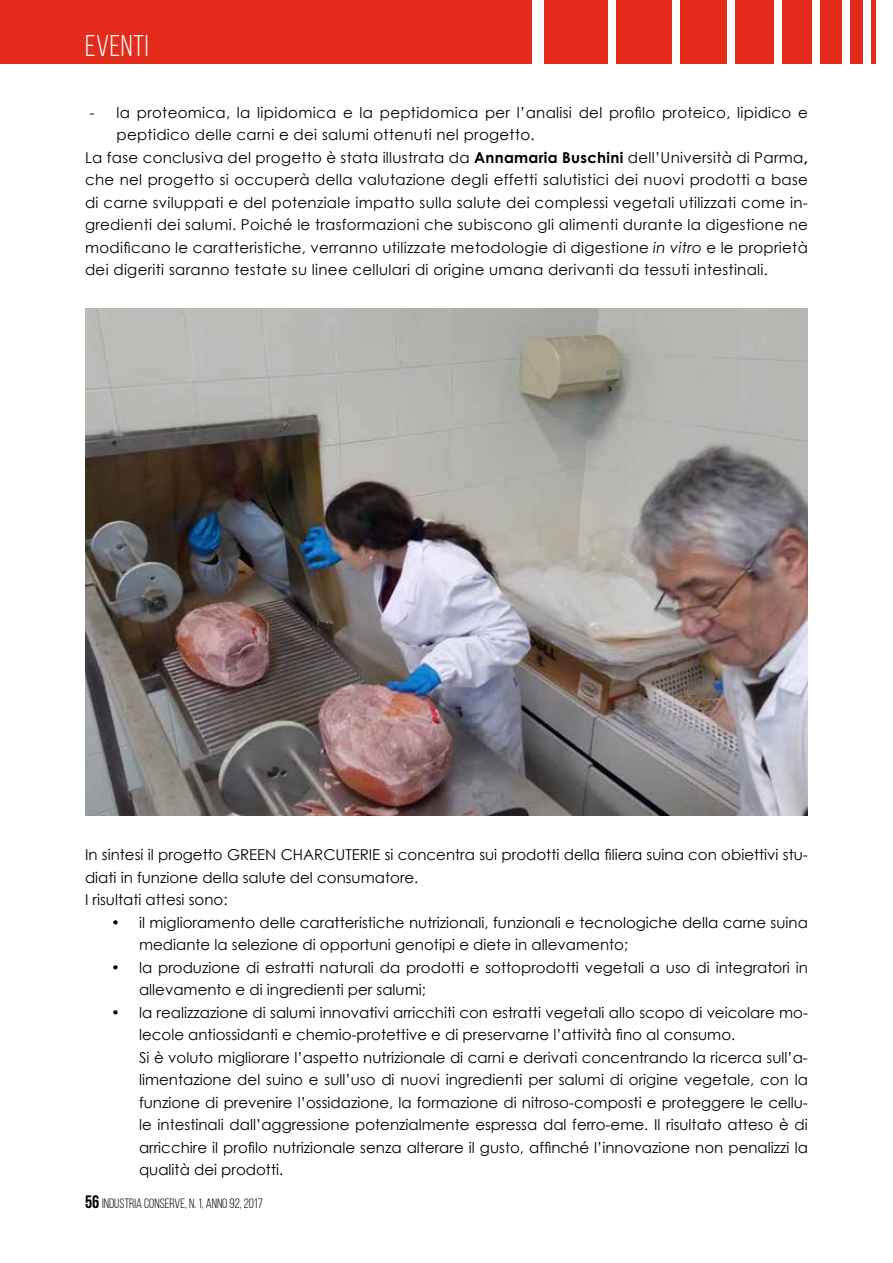
<style>
.page{position:relative;width:893px;height:1263px;background:#fff}
.page>*{position:absolute;margin:0;border:0;box-sizing:border-box;transform-origin:0 0}
.t1{font:30px "Bebas Neue";letter-spacing:.02em;color:#fff}
.t2{font:15px/22.5px "Century Gothic";color:#000}
.t3{font:15px "Century Gothic";letter-spacing:.02em;color:#000}
.t4{font:13.5px "Bebas Neue";color:#000}
.s1{font-weight:700}
.s2{font-style:italic}
.s3{font-weight:700;font-size:18px}
</style>
<div class="page">
<div style="left:0;top:0;width:531px;height:64px;background:#e42a18"></div>
<div style="left:544px;top:0;width:64px;height:64px;background:#e42a18"></div>
<div style="left:617px;top:0;width:55px;height:64px;background:#e42a18"></div>
<div style="left:680px;top:0;width:47px;height:64px;background:#e42a18"></div>
<div style="left:736px;top:0;width:38px;height:64px;background:#e42a18"></div>
<div style="left:782px;top:0;width:30px;height:64px;background:#e42a18"></div>
<div style="left:821px;top:0;width:21px;height:64px;background:#e42a18"></div>
<div style="left:850px;top:0;width:13px;height:64px;background:#e42a18"></div>
<hr style="left:872px;top:0;width:4px;height:64px;background:#e42a18">
<img style="left:85px;top:308px;width:723px;height:507px">
<h1 class="t1" style="left:85px;top:30px;width:65px">EVENTI</h1>
<p class="t3" style="left:90px;top:102px;width:720px">- la proteomica, la lipidomica e la peptidomica per l’analisi del profilo proteico, lipidico e</p>
<p class="t3" style="left:117px;top:124px;width:420px">peptidico delle carni e dei salumi ottenuti nel progetto.</p>
<p class="t3" style="left:85px;top:147px;width:724px">La fase conclusiva del progetto è stata illustrata da <span class="s1">Annamaria Buschini</span> dell’Università di Parma<span class="s1">,</span></p>
<p class="t3" style="left:85px;top:169px;width:724px">che nel progetto si occuperà della valutazione degli effetti salutistici dei nuovi prodotti a base</p>
<p class="t3" style="left:85px;top:192px;width:724px">di carne sviluppati e del potenziale impatto sulla salute dei complessi vegetali utilizzati come in-</p>
<p class="t3" style="left:85px;top:214px;width:724px">gredienti dei salumi. Poiché le trasformazioni che subiscono gli alimenti durante la digestione ne</p>
<p class="t3" style="left:85px;top:237px;width:724px">modificano le caratteristiche, verranno utilizzate metodologie di digestione <span class="s2">in vitro</span> e le proprietà</p>
<p class="t3" style="left:85px;top:259px;width:684px">dei digeriti saranno testate su linee cellulari di origine umana derivanti da tessuti intestinali.</p>
<p class="t2" style="left:85px;top:843px;width:724px">In sintesi il progetto GREEN CHARCUTERIE si concentra sui prodotti della filiera suina con obiettivi stu&shy;diati in funzione della salute del consumatore.<br>I risultati attesi sono:</p>
<p class="t2" style="left:139px;top:911px;width:670px;text-indent:-27px">• il miglioramento delle caratteristiche nutrizionali, funzionali e tecnologiche della carne suina mediante la selezione di opportuni genotipi e diete in allevamento;</p>
<p class="t2" style="left:139px;top:956px;width:670px;text-indent:-27px">• la produzione di estratti naturali da prodotti e sottoprodotti vegetali a uso di integratori in allevamento e di ingredienti per salumi;</p>
<p class="t2" style="left:139px;top:1001px;width:670px;text-indent:-27px">• la realizzazione di salumi innovativi arricchiti con estratti vegetali allo scopo di veicolare mo&shy;lecole antiossidanti e chemio-protettive e di preservarne l’attività fino al consumo.<br>Si è voluto migliorare l’aspetto nutrizionale di carni e derivati concentrando la ricerca sull’a&shy;limentazione del suino e sull’uso di nuovi ingredienti per salumi di origine vegetale, con la funzione di prevenire l’ossidazione, la formazione di nitroso-composti e proteggere le cellu&shy;le intestinali dall’aggressione potenzialmente espressa dal ferro-eme. Il risultato atteso è di arricchire il profilo nutrizionale senza alterare il gusto, affinché l’innovazione non penalizzi la qualità dei prodotti.</p>
<p class="t4" style="left:85px;top:1196px;width:179px"><span class="s3">56</span> INDUSTRIA CONSERVE, N. 1, ANNO 92, 2017</p>
</div>
